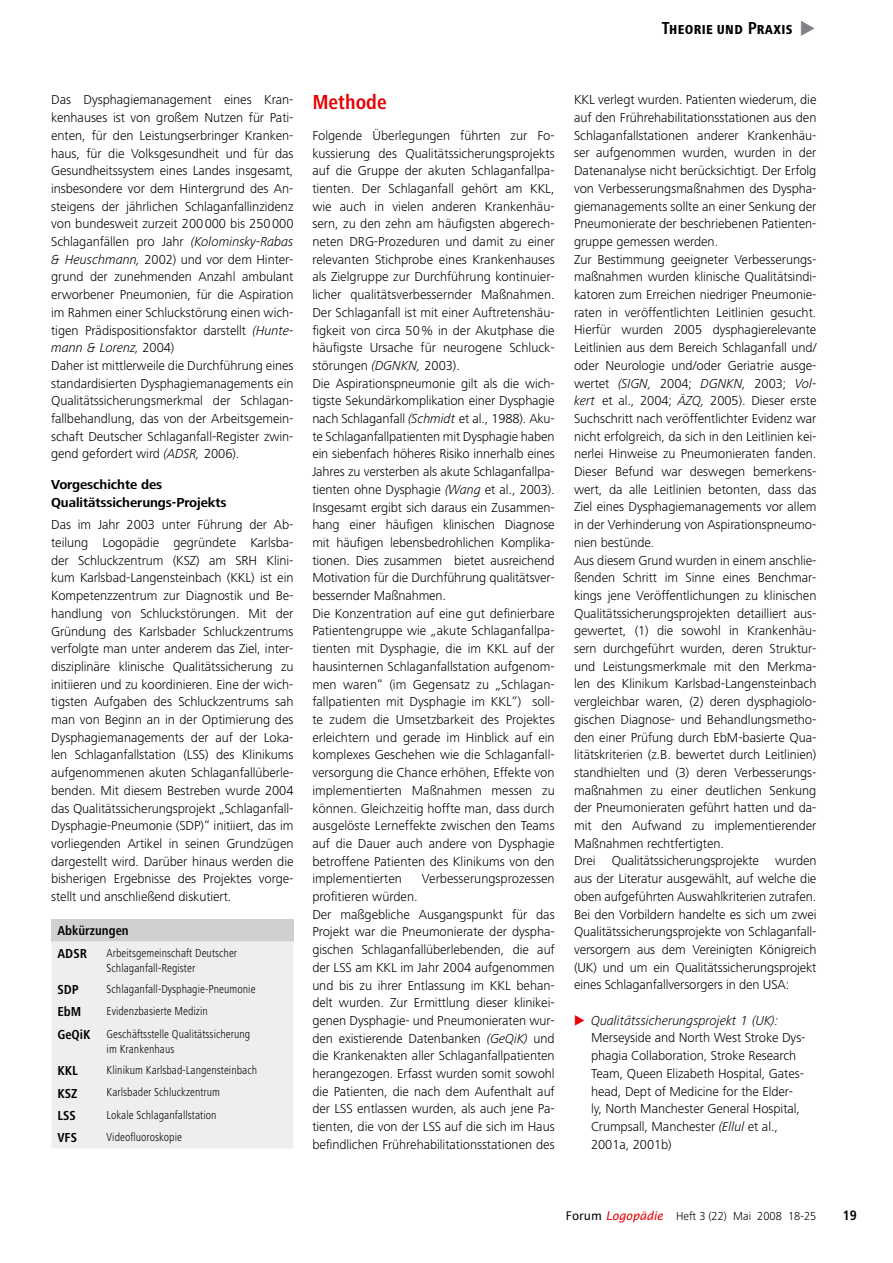
<style>
.page{position:relative;width:893px;height:1263px;background:#fff}
.page>*{position:absolute;margin:0;border:0;box-sizing:border-box;transform-origin:0 0}
.t1{font:700 condensed 21px "Frutiger Next LT";color:#e60004}
.t2{font:300 13.5px/17.7px "Frutiger Next LT";letter-spacing:-.005em;color:#000}
.t3{font:700 13.5px/17.7px "Frutiger Next LT";letter-spacing:-.005em;color:#000}
.t4{font:700 condensed 13.5px/22.5px "Frutiger Next LT";letter-spacing:.005em;color:#000}
.t5{font:italic 300 13.5px "Frutiger Next LT";letter-spacing:-.005em;color:#000}
.t6{font:800 condensed 13.5px "Frutiger Next LT";letter-spacing:.02em;color:#000}
.t7{font:700 condensed 13.5px "Frutiger LT";color:#000}
.t8{font:300 condensed 12px/15px "Frutiger Next LT";letter-spacing:.005em;color:#000}
.t9{font:300 12px "Frutiger Next LT";color:#000}
.s1{font-weight:700;font-size:18px}
.s2{font-family:"European Pi Three";font-weight:400;font-stretch:normal;font-size:19.5px;color:#818084}
.s3{font-style:italic}
.s4{font-weight:700;font-size:13.5px}
.s5{font-family:"Lucida Sans";font-weight:400}
.s6{font-family:"Lucida Sans";font-weight:400;font-style:italic;color:#e60004}
</style>
<div class="page">
<div style="left:51px;top:919px;width:242px;height:22px;background:#ced0d2"></div>
<div style="left:51px;top:941px;width:242px;height:207px;background:#edeeef"></div>
<p class="t6" style="left:662px;top:22px;width:156px"><span class="s1">T</span>HEORIE UND <span class="s1">P</span>RAXIS <span class="s2">E</span></p>
<p class="t2" style="left:51px;top:91px;width:244px">Das Dysphagiemanagement eines Kran&shy;kenhauses ist von großem Nutzen für Pati&shy;enten, für den Leistungserbringer Kranken&shy;haus, für die Volksgesundheit und für das Gesundheitssystem eines Landes insgesamt, insbesondere vor dem Hintergrund des An&shy;steigens der jährlichen Schlaganfallinzidenz von bundesweit zurzeit 200000 bis 250000<br>Schlaganfällen pro Jahr <span class="s3">(Kolominsky-Rabas &amp; Heuschmann,</span> 2002) und vor dem Hinter&shy;grund der zunehmenden Anzahl ambulant erworbener Pneumonien, für die Aspiration im Rahmen einer Schluckstörung einen wich&shy;tigen Prädispositionsfaktor darstellt <span class="s3">(Hunte&shy;mann &amp; Lorenz,</span> 2004)<br>Daher ist mittlerweile die Durchführung eines standardisierten Dysphagiemanagements ein Qualitätssicherungsmerkmal der Schlagan&shy;fallbehandlung, das von der Arbeitsgemein&shy;schaft Deutscher Schlaganfall-Register zwin&shy;gend gefordert wird <span class="s3">(ADSR,</span> 2006).</p>
<p class="t3" style="left:51px;top:476px;width:177px">Vorgeschichte des<br>Qualitätssicherungs-Projekts</p>
<p class="t2" style="left:51px;top:516px;width:244px;text-align:justify">Das im Jahr 2003 unter Führung der Ab&shy;teilung Logopädie gegründete Karlsba&shy;der Schluckzentrum (KSZ) am SRH Klini&shy;kum Karlsbad-Langensteinbach (KKL) ist ein Kompetenzzentrum zur Diagnostik und Be&shy;handlung von Schluckstörungen. Mit der Gründung des Karlsbader Schluckzentrums verfolgte man unter anderem das Ziel, inter&shy;disziplinäre klinische Qualitätssicherung zu initiieren und zu koordinieren. Eine der wich&shy;tigsten Aufgaben des Schluckzentrums sah man von Beginn an in der Optimierung des Dysphagiemanagements der auf der Loka&shy;len Schlaganfallstation (LSS) des Klinikums aufgenommenen akuten Schlaganfallüberle&shy;benden. Mit diesem Bestreben wurde 2004 das Qualitätssicherungsprojekt „Schlaganfall-Dysphagie-Pneumonie (SDP)“ initiiert, das im vorliegenden Artikel in seinen Grundzügen dargestellt wird. Darüber hinaus werden die bisherigen Ergebnisse des Projektes vorge&shy;stellt und anschließend diskutiert.</p>
<p class="t4" style="left:57px;top:919px;width:73px">Abkürzungen<br>ADSR</p>
<p class="t8" style="left:107px;top:945px;width:132px">Arbeitsgemeinschaft Deutscher<br>Schlaganfall-Register</p>
<p class="t4" style="left:57px;top:978px;width:23px">SDP</p>
<p class="t8" style="left:107px;top:981px;width:150px">Schlaganfall-Dysphagie-Pneumonie</p>
<p class="t4" style="left:57px;top:1001px;width:25px">EbM</p>
<p class="t8" style="left:57px;top:1000px;width:194px;line-height:22.5px;text-align:center">Evidenzbasierte Medizin<br><span class="s4">GeQiK</span> Geschäftsstelle Qualitätssicherung</p>
<p class="t8" style="left:107px;top:1041px;width:69px">im Krankenhaus</p>
<p class="t4" style="left:57px;top:1059px;width:22px">KKL</p>
<p class="t8" style="left:107px;top:1062px;width:152px">Klinikum Karlsbad-Langensteinbach</p>
<p class="t4" style="left:57px;top:1082px;width:22px">KSZ</p>
<p class="t8" style="left:107px;top:1085px;width:115px">Karlsbader Schluckzentrum</p>
<p class="t4" style="left:57px;top:1104px;width:20px">LSS</p>
<p class="t8" style="left:107px;top:1107px;width:111px">Lokale Schlaganfallstation</p>
<p class="t4" style="left:57px;top:1127px;width:21px">VFS</p>
<p class="t8" style="left:107px;top:1130px;width:77px">Videofluoroskopie</p>
<h1 class="t1" style="left:312px;top:90px;width:76px">Methode</h1>
<p class="t2" style="left:312px;top:127px;width:244px">Folgende Überlegungen führten zur Fo&shy;kussierung des Qualitätssicherungsprojekts auf die Gruppe der akuten Schlaganfallpa&shy;tienten. Der Schlaganfall gehört am KKL, wie auch in vielen anderen Krankenhäu&shy;sern, zu den zehn am häufigsten abgerech&shy;neten DRG-Prozeduren und damit zu einer relevanten Stichprobe eines Krankenhauses als Zielgruppe zur Durchführung kontinuier&shy;licher qualitätsverbessernder Maßnahmen.<br>Der Schlaganfall ist mit einer Auftretenshäu&shy;figkeit von circa 50% in der Akutphase die häufigste Ursache für neurogene Schluck&shy;störungen <span class="s3">(DGNKN,</span> 2003).<br>Die Aspirationspneumonie gilt als die wich&shy;tigste Sekundärkomplikation einer Dysphagie nach Schlaganfall <span class="s3">(Schmidt</span> et al., 1988). Aku&shy;te Schlaganfallpatienten mit Dysphagie haben ein siebenfach höheres Risiko innerhalb eines Jahres zu versterben als akute Schlaganfallpa&shy;tienten ohne Dysphagie <span class="s3">(Wang</span> et al., 2003).<br>Insgesamt ergibt sich daraus ein Zusammen&shy;hang einer häufigen klinischen Diagnose mit häufigen lebensbedrohlichen Komplika&shy;tionen. Dies zusammen bietet ausreichend Motivation für die Durchführung qualitätsver&shy;bessernder Maßnahmen.<br>Die Konzentration auf eine gut definierbare Patientengruppe wie „akute Schlaganfallpa&shy;tienten mit Dysphagie, die im KKL auf der hausinternen Schlaganfallstation aufgenom&shy;men waren“ (im Gegensatz zu „Schlagan&shy;fallpatienten mit Dysphagie im KKL“) soll&shy;te zudem die Umsetzbarkeit des Projektes erleichtern und gerade im Hinblick auf ein komplexes Geschehen wie die Schlaganfall&shy;versorgung die Chance erhöhen, Effekte von implementierten Maßnahmen messen zu können. Gleichzeitig hoffte man, dass durch ausgelöste Lerneffekte zwischen den Teams auf die Dauer auch andere von Dysphagie betroffene Patienten des Klinikums von den implementierten</p>
<p class="t2" style="left:422px;top:870px;width:134px">Verbesserungsprozessen</p>
<p class="t2" style="left:312px;top:888px;width:244px">profitieren würden.<br>Der maßgebliche Ausgangspunkt für das Projekt war die Pneumonierate der dyspha&shy;gischen Schlaganfallüberlebenden, die auf der LSS am KKL im Jahr 2004 aufgenommen und bis zu ihrer Entlassung im KKL behan&shy;delt wurden. Zur Ermittlung dieser klinikei&shy;genen Dysphagie- und Pneumonieraten wur&shy;den existierende Datenbanken <span class="s3">(GeQiK)</span> und die Krankenakten aller Schlaganfallpatienten herangezogen. Erfasst wurden somit sowohl die Patienten, die nach dem Aufenthalt auf der LSS entlassen wurden, als auch jene Pa&shy;tienten, die von der LSS auf die sich im Haus befindlichen Frührehabilitationsstationen des</p>
<p class="t2" style="left:574px;top:91px;width:244px">KKL verlegt wurden. Patienten wiederum, die auf den Frührehabilitationsstationen aus den Schlaganfallstationen anderer Krankenhäu&shy;ser aufgenommen wurden, wurden in der Datenanalyse nicht berücksichtigt. Der Erfolg von Verbesserungsmaßnahmen des Dyspha&shy;giemanagements sollte an einer Senkung der Pneumonierate der beschriebenen Patienten&shy;gruppe gemessen werden.<br>Zur Bestimmung geeigneter Verbesserungs&shy;maßnahmen wurden klinische Qualitätsindi&shy;katoren zum Erreichen niedriger Pneumonie&shy;raten in veröffentlichten Leitlinien gesucht.<br>Hierfür wurden 2005 dysphagierelevante Leitlinien aus dem Bereich Schlaganfall und/ oder Neurologie und/oder Geriatrie ausge&shy;wertet <span class="s3">(SIGN,</span> 2004; <span class="s3">DGNKN,</span> 2003; <span class="s3">Vol&shy;kert</span> et al., 2004; <span class="s3">ÄZQ,</span> 2005). Dieser erste Suchschritt nach veröffentlichter Evidenz war nicht erfolgreich, da sich in den Leitlinien kei&shy;nerlei Hinweise zu Pneumonieraten fanden.<br>Dieser Befund war deswegen bemerkens&shy;wert, da alle Leitlinien betonten, dass das Ziel eines Dysphagiemanagements vor allem in der Verhinderung von Aspirationspneumo&shy;nien bestünde.<br>Aus diesem Grund wurden in einem anschlie&shy;ßenden Schritt im Sinne eines Benchmar&shy;kings jene Veröffentlichungen zu klinischen Qualitätssicherungsprojekten detailliert aus&shy;gewertet, (1) die sowohl in Krankenhäu&shy;sern durchgeführt wurden, deren Struktur&shy;und Leistungsmerkmale mit den Merkma&shy;len des Klinikum Karlsbad-Langensteinbach vergleichbar waren, (2) deren dysphagiolo&shy;gischen Diagnose- und Behandlungsmetho&shy;den einer Prüfung durch EbM-basierte Qua&shy;litätskriterien (z.B. bewertet durch Leitlinien) standhielten und (3) deren Verbesserungs&shy;maßnahmen zu einer deutlichen Senkung der Pneumonieraten geführt hatten und da&shy;mit den Aufwand zu implementierender Maßnahmen rechtfertigten.<br>Drei Qualitätssicherungsprojekte wurden aus der Literatur ausgewählt, auf welche die oben aufgeführten Auswahlkriterien zutrafen.<br>Bei den Vorbildern handelte es sich um zwei Qualitätssicherungsprojekte von Schlaganfall&shy;versorgern aus dem Vereinigten Königreich (UK) und um ein Qualitätssicherungsprojekt eines Schlaganfallversorgers in den USA:</p>
<p class="t5" style="left:591px;top:1013px;width:189px">Qualitätssicherungsprojekt 1 (UK):</p>
<p class="t2" style="left:591px;top:1029px;width:216px">Merseyside and North West Stroke Dys&shy;phagia Collaboration, Stroke Research Team, Queen Elizabeth Hospital, Gates&shy;head, Dept of Medicine for the Elder&shy;ly, North Manchester General Hospital, Crumpsall, Manchester <span class="s3">(Ellul</span> et al., 2001a, 2001b)</p>
<p class="t9" style="left:566px;top:1209px;width:252px"><span class="s5">Forum</span> <span class="s6">Logopädie</span> Heft 3 (22) Mai 2008 18-25</p>
<p class="t7" style="left:843px;top:1207px;width:16px">19</p>
</div>
